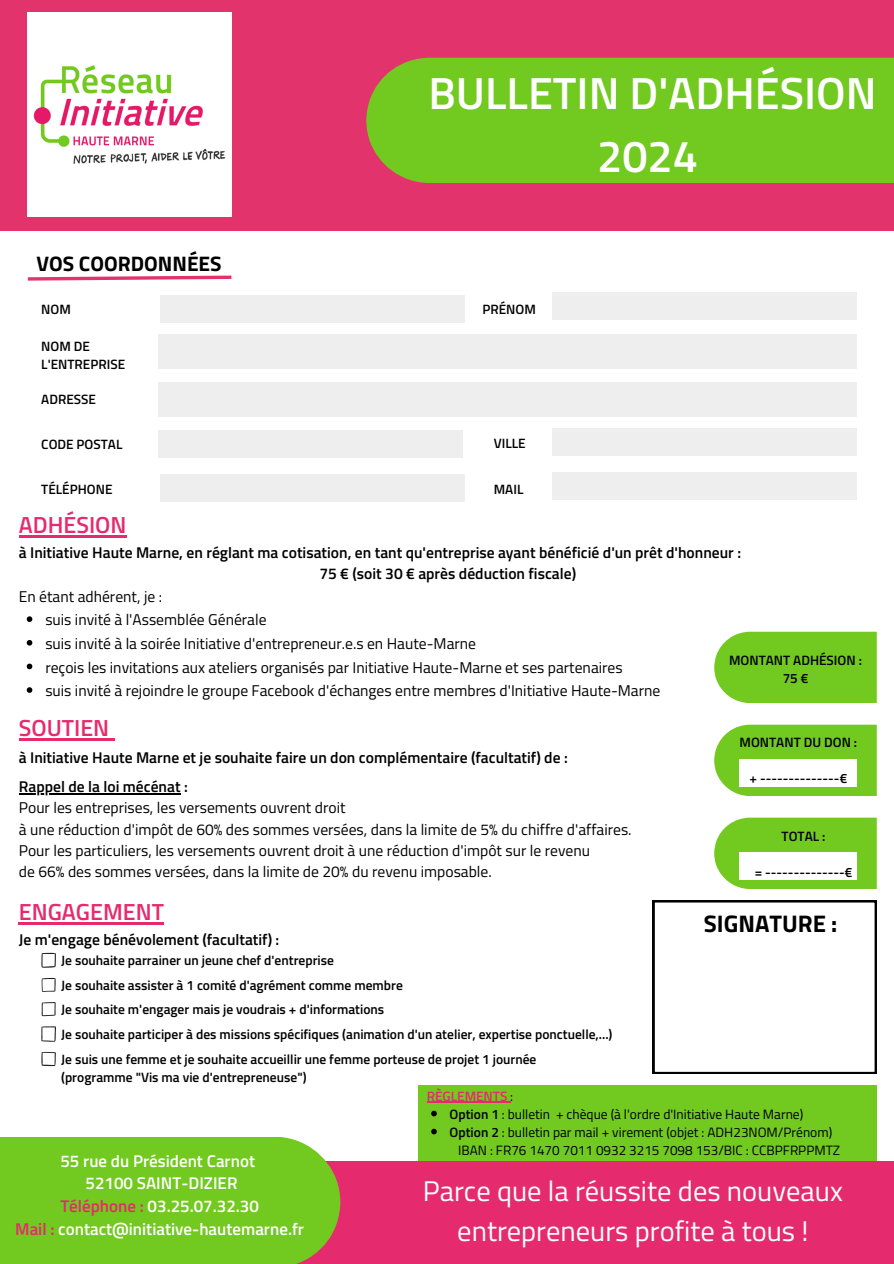
<style>
.page{position:relative;width:894px;height:1264px;background:#fff}
.page>*{position:absolute;margin:0;border:0;box-sizing:border-box;transform-origin:0 0}
.t1{font:600 45px/63px "Titillium Web";color:#fff;text-align:center}
.t2{font:28.5px/39.3px "Titillium Web";color:#fff;text-align:center}
.t3{font:700 24px "Titillium Web";color:#000}
.t4{font:600 23.25px "Titillium Web";color:#e62a6e}
.t5{font:700 21px "Titillium Web";color:#000}
.t6{font:600 16.95px/22.8px "Titillium Web";color:#fff;text-align:center}
.t7{font:15.6px/21.3px "Titillium Web";color:#000}
.t8{font:600 15.6px "Titillium Web";color:#000}
.t9{font:600 13.5px/18px "Titillium Web";color:#000}
.t10{font:13.5px "Titillium Web";color:#000}
.t11{font:600 13.5px "Titillium Web";color:#e62a6e}
.s1{font-weight:600}
.s2{font-weight:400;color:#000}
.s3{color:#e62a6e}
</style>
<div class="page">
<div style="left:0;top:0;width:893px;height:231px;background:#e2336d"></div>
<div style="left:366px;top:58px;width:527px;height:125px;background:#72c91f"></div>
<div style="left:0;top:1160px;width:893px;height:103px;background:#e62a6e"></div>
<div style="left:0;top:1137px;width:340px;height:126px;background:#72c91f"></div>
<div style="left:160px;top:295px;width:304px;height:28px;background:#efeeef"></div>
<div style="left:158px;top:334px;width:698px;height:35px;background:#efeeef"></div>
<svg style="left:27px;top:275px;width:205px;height:6px"></svg>
<img style="left:28px;top:13px;width:203px;height:203px">
<hr style="left:19px;top:535px;width:107px;height:2px;background:#e62a6e">
<svg style="left:27px;top:616px;width:5px;height:6px"></svg>
<svg style="left:27px;top:640px;width:5px;height:5px"></svg>
<svg style="left:27px;top:663px;width:5px;height:6px"></svg>
<svg style="left:27px;top:687px;width:5px;height:6px"></svg>
<hr style="left:19px;top:738px;width:90px;height:2px;background:#e62a6e">
<hr style="left:19px;top:793px;width:161px;height:1px;background:#000">
<hr style="left:19px;top:922px;width:145px;height:2px;background:#e62a6e">
<div style="left:552px;top:292px;width:304px;height:27px;background:#efeeef"></div>
<div style="left:158px;top:430px;width:305px;height:27px;background:#efeeef"></div>
<div style="left:552px;top:428px;width:304px;height:27px;background:#efeeef"></div>
<div style="left:160px;top:474px;width:304px;height:27px;background:#efeeef"></div>
<div style="left:552px;top:472px;width:304px;height:28px;background:#efeeef"></div>
<div style="left:158px;top:382px;width:698px;height:34px;background:#efeeef"></div>
<div style="left:714px;top:631px;width:162px;height:72px;background:#72c91f"></div>
<svg style="left:714px;top:724px;width:162px;height:72px;background:#7ecd32"></svg>
<svg style="left:714px;top:817px;width:162px;height:72px;background:#7ecd32"></svg>
<svg style="left:41px;top:1051px;width:15px;height:15px"></svg>
<svg style="left:41px;top:1026px;width:15px;height:15px"></svg>
<svg style="left:42px;top:1002px;width:14px;height:14px"></svg>
<svg style="left:41px;top:952px;width:15px;height:15px"></svg>
<svg style="left:42px;top:977px;width:14px;height:14px"></svg>
<svg style="left:652px;top:900px;width:224px;height:173px"></svg>
<div style="left:418px;top:1085px;width:458px;height:75px;background:#72c91f"></div>
<div style="left:739px;top:759px;width:117px;height:28px;background:#fff"></div>
<div style="left:739px;top:852px;width:117px;height:28px;background:#fff"></div>
<hr style="left:426px;top:1101px;width:84px;height:1px;background:#e62a6e">
<svg style="left:431px;top:1110px;width:5px;height:6px"></svg>
<svg style="left:431px;top:1128px;width:5px;height:6px"></svg>
<h5 class="t5" style="left:37px;top:247px;width:186px">VOS COORDONNÉES</h5>
<p class="t9" style="left:41px;top:300px;width:31px">NOM</p>
<p class="t9" style="left:41px;top:337px;width:85px">NOM DE<br>L'ENTREPRISE</p>
<p class="t9" style="left:41px;top:390px;width:56px">ADRESSE</p>
<h5 class="t9" style="left:41px;top:435px;width:83px">CODE POSTAL</h5>
<h6 class="t9" style="left:41px;top:480px;width:73px">TÉLÉPHONE</h6>
<p class="t1" style="left:428px;top:60px;width:449px">BULLETIN D'ADHÉSION<br>2024</p>
<h1 class="t9" style="left:482px;top:300px;width:55px">PRÉNOM</h1>
<h4 class="t9" style="left:493px;top:434px;width:33px">VILLE</h4>
<p class="t9" style="left:493px;top:480px;width:31px">MAIL</p>
<p class="t4" style="left:19px;top:506px;width:109px">ADHÉSION</p>
<p class="t8" style="left:19px;top:540px;width:723px">à Initiative Haute Marne, en réglant ma cotisation, en tant qu'entreprise ayant bénéficié d'un prêt d'honneur :</p>
<p class="t8" style="left:319px;top:561px;width:258px">75 € (soit 30 € après déduction fiscale)</p>
<p class="t7" style="left:19px;top:585px;width:145px">En étant adhérent, je :</p>
<p class="t7" style="left:45px;top:609px;width:223px">suis invité à l'Assemblée Générale</p>
<p class="t7" style="left:45px;top:632px;width:432px">suis invité à la soirée Initiative d'entrepreneur.e.s en Haute-Marne</p>
<p class="t7" style="left:45px;top:656px;width:578px">reçois les invitations aux ateliers organisés par Initiative Haute-Marne et ses partenaires</p>
<p class="t7" style="left:45px;top:679px;width:616px">suis invité à rejoindre le groupe Facebook d'échanges entre membres d'Initiative Haute-Marne</p>
<p class="t4" style="left:19px;top:709px;width:92px">SOUTIEN</p>
<p class="t8" style="left:19px;top:745px;width:550px">à Initiative Haute Marne et je souhaite faire un don complémentaire (facultatif) de :</p>
<p class="t7" style="left:19px;top:775px;width:614px"><span class="s1">Rappel de la loi mécénat :<br></span>Pour les entreprises, les versements ouvrent droit<br>à une réduction d'impôt de 60% des sommes versées, dans la limite de 5% du chiffre d'affaires.<br>Pour les particuliers, les versements ouvrent droit à une réduction d'impôt sur le revenu<br>de 66% des sommes versées, dans la limite de 20% du revenu imposable.</p>
<h6 class="t4" style="left:19px;top:893px;width:147px">ENGAGEMENT</h6>
<h6 class="t8" style="left:19px;top:927px;width:262px">Je m'engage bénévolement (facultatif) :</h6>
<p class="t9" style="left:728px;top:651px;width:134px">MONTANT ADHÉSION :</p>
<p class="t9" style="left:782px;top:669px;width:27px">75 €</p>
<p class="t9" style="left:739px;top:733px;width:119px">MONTANT DU DON :</p>
<p class="t9" style="left:749px;top:769px;width:99px">+ --------------€</p>
<p class="t9" style="left:781px;top:827px;width:45px">TOTAL :</p>
<p class="t9" style="left:754px;top:863px;width:99px">= --------------€</p>
<p class="t3" style="left:703px;top:904px;width:135px">SIGNATURE :</p>
<p class="t9" style="left:61px;top:950px;width:274px">Je souhaite parrainer un jeune chef d'entreprise</p>
<h3 class="t9" style="left:61px;top:999px;width:324px">Je souhaite m'engager mais je voudrais + d'informations</h3>
<p class="t9" style="left:61px;top:1050px;width:476px">Je suis une femme et je souhaite accueillir une femme porteuse de projet 1 journée (programme "Vis ma vie d'entrepreneuse")</p>
<p class="t11" style="left:426px;top:1085px;width:88px">RÈGLEMENTS <span class="s2">:</span></p>
<p class="t10" style="left:449px;top:1103px;width:355px"><span class="s1">Option 1</span> : bulletin + chèque (à l'ordre d'Initiative Haute Marne)</p>
<p class="t10" style="left:449px;top:1121px;width:384px"><span class="s1">Option 2</span> : bulletin par mail + virement (objet : ADH23NOM/Prénom)</p>
<h5 class="t10" style="left:458px;top:1139px;width:383px">IBAN : FR76 1470 7011 0932 3215 7098 153/BIC : CCBPFRPPMTZ</h5>
<p class="t9" style="left:61px;top:976px;width:343px">Je souhaite assister à 1 comité d'agrément comme membre</p>
<p class="t9" style="left:61px;top:1025px;width:552px">Je souhaite participer à des missions spécifiques (animation d'un atelier, expertise ponctuelle,...)</p>
<p class="t6" style="left:15px;top:1148px;width:290px">55 rue du Président Carnot<br>52100 SAINT-DIZIER<br><span class="s3">Téléphone :</span> 03.25.07.32.30<br><span class="s3">Mail :</span> contact@initiative-hautemarne.fr</p>
<p class="t2" style="left:423px;top:1171px;width:421px">Parce que la réussite des nouveaux entrepreneurs profite à tous !</p>
</div>
